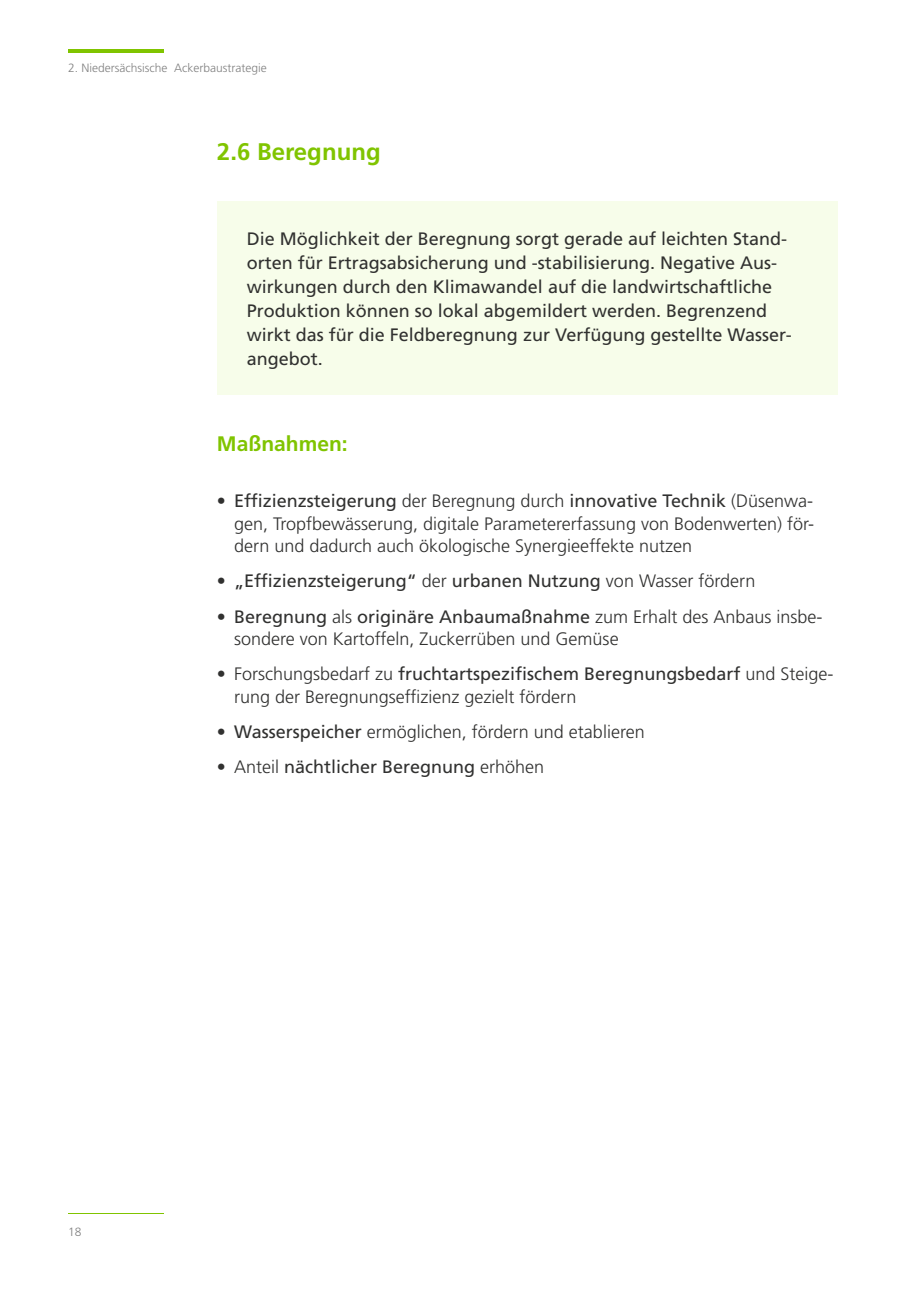
<style>
.page{position:relative;width:919px;height:1289px;background:#fff}
.page>*{position:absolute;margin:0;border:0;box-sizing:border-box;transform-origin:0 0}
.t1{font:700 24px "Frutiger LT Std";color:#80c400}
.t2{font:700 21px "Frutiger LT Std";color:#80c400}
.t3{font:300 18px/22.5px "Frutiger LT Std";color:#313130}
.t4{font:18px/24px "Frutiger LT Std";color:#313130}
.t5{font:300 12px "Frutiger LT Std";color:#818181}
.s1{font-weight:400}
.s2{font-weight:300}
</style>
<div class="page">
<hr style="left:68px;top:1212px;width:96px;height:1px;background:#80c400">
<hr style="left:68px;top:50px;width:96px;height:3px;background:#80c400">
<div style="left:217px;top:202px;width:620px;height:193px;background:#f7fdea"></div>
<p class="t5" style="left:68px;top:61px;width:200px">2. Niedersächsische Ackerbaustrategie</p>
<h1 class="t1" style="left:217px;top:137px;width:165px">2.6 Beregnung</h1>
<p class="t4" style="left:247px;top:227px;width:546px">Die Möglichkeit der Beregnung sorgt gerade auf leichten Stand&shy;orten für Ertragsabsicherung und -stabilisierung. Negative Aus&shy;wirkungen durch den Klimawandel auf die landwirtschaftliche Produktion können so lokal abgemildert werden. Begrenzend wirkt das für die Feldberegnung zur Verfügung gestellte Wasser&shy;angebot.</p>
<p class="t2" style="left:217px;top:431px;width:132px">Maßnahmen:</p>
<p class="t3" style="left:234px;top:490px;width:581px;text-align:justify;text-indent:-17px"><span class="s1">• Effizienzsteigerung</span> der Beregnung durch <span class="s1">innovative Technik</span> (Düsenwa&shy;gen, Tropfbewässerung, digitale Parametererfassung von Bodenwerten) för&shy;dern und dadurch auch ökologische Synergieeffekte nutzen</p>
<p class="t4" style="left:217px;top:569px;width:540px">• „Effizienzsteigerung“ <span class="s2">der</span> urbanen Nutzung <span class="s2">von Wasser fördern</span></p>
<p class="t3" style="left:234px;top:605px;width:590px;text-indent:-17px"><span class="s1">• Beregnung</span> als <span class="s1">originäre Anbaumaßnahme</span> zum Erhalt des Anbaus insbe&shy;sondere von Kartoffeln, Zuckerrüben und Gemüse</p>
<p class="t3" style="left:234px;top:663px;width:601px;text-indent:-17px">• Forschungsbedarf zu <span class="s1">fruchtartspezifischem Beregnungsbedarf</span> und Steige&shy;rung der Beregnungseffizienz gezielt fördern</p>
<p class="t3" style="left:217px;top:721px;width:429px"><span class="s1">• Wasserspeicher</span> ermöglichen, fördern und etablieren</p>
<p class="t4" style="left:217px;top:755px;width:329px"><span class="s2">• Anteil</span> nächtlicher Beregnung <span class="s2">erhöhen</span></p>
<p class="t5" style="left:68px;top:1225px;width:15px">18</p>
</div>
